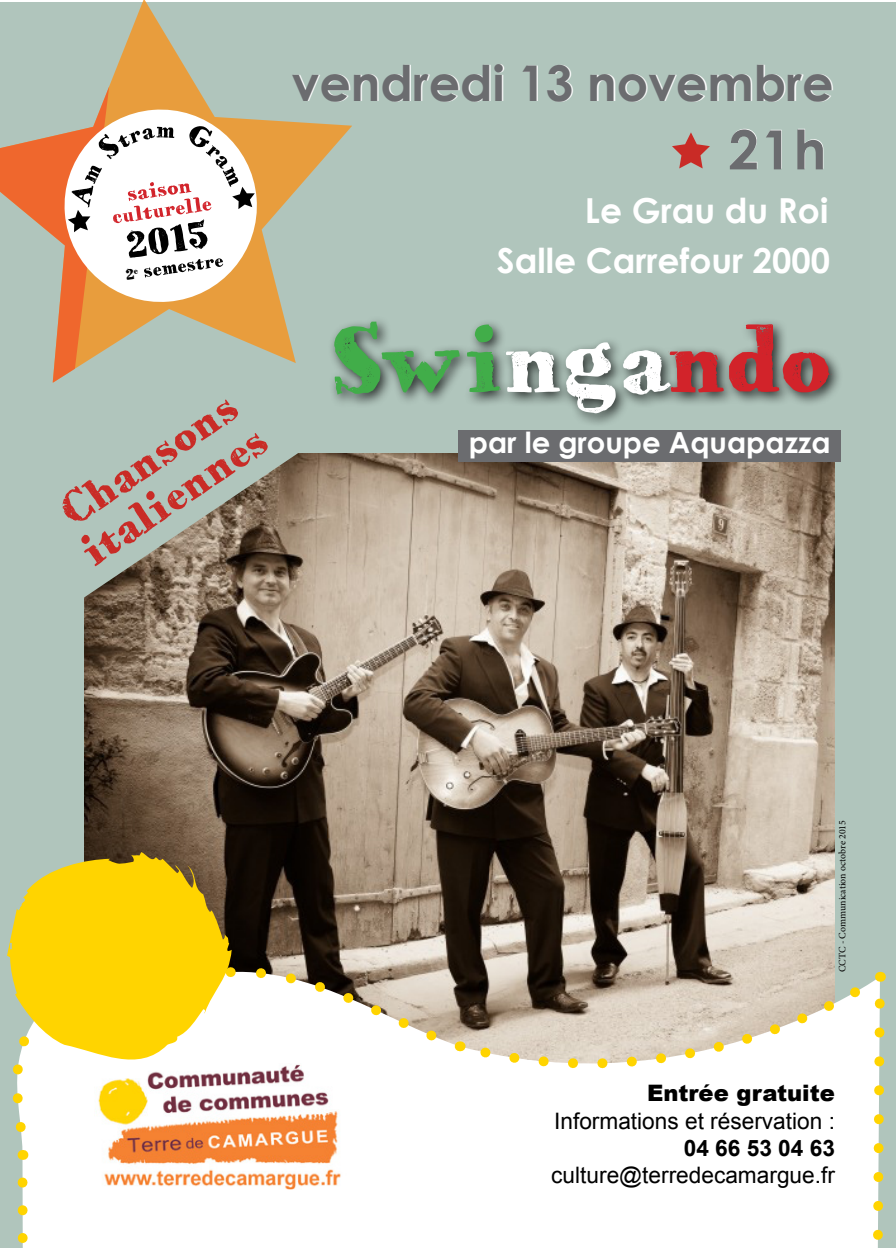
<style>
.page{position:relative;width:896px;height:1248px;background:#fff}
.page>*{position:absolute;margin:0;border:0;box-sizing:border-box;transform-origin:0 0}
.t1{font:93px "HVD Bodedo";color:#41ad49}
.t2{font:700 54.2px "Century Gothic";color:#6b6c6f}
.t3{font:700 49.2px "Century Gothic";color:#6b6c6f}
.t4{font:44.4px/44.4px "HVD Bodedo";color:#c92b26}
.t5{font:700 34.4px "Century Gothic";color:#fff}
.t6{font:700 29px "Century Gothic";color:#fff}
.t7{font:22.6px "Arial";color:#000}
.t8{font:900 22.6px "Arial";color:#000}
.t9{font:700 22.6px "Arial";color:#000}
.t10{font:9.8px "Minion Pro";color:#000}
.s1{color:#fff}
.s2{color:#d2232a}
</style>
<div class="page">
<div style="left:0;top:3px;width:896px;height:1244px;background:#b0c5bc"></div>
<svg style="left:672px;top:132px;width:38px;height:36px"></svg>
<svg style="left:0;top:0;width:352px;height:337px"></svg>
<img style="left:85px;top:453px;width:750px;height:502px">
<div style="left:458px;top:430px;width:383px;height:32px;background:#6b6c6f"></div>
<svg style="left:17px;top:955px;width:851px;height:292px;background:#f4f3f2"></svg>
<svg style="left:462px;top:978px;width:406px;height:114px;background:#dad2c4"></svg>
<svg style="left:868px;top:971px;width:22px;height:277px"></svg>
<svg style="left:232px;top:963px;width:212px;height:85px;background:#d9d3c6"></svg>
<svg style="left:12px;top:1073px;width:25px;height:86px"></svg>
<svg style="left:18px;top:1182px;width:10px;height:66px"></svg>
<svg style="left:7px;top:852px;width:225px;height:221px;background:#ebcd33"></svg>
<div style="left:328px;top:315px;width:515px;height:112px;background:#000;opacity:.75"></div>
<img style="left:94px;top:1063px;width:254px;height:126px">
<svg style="left:84px;top:337px;width:221px;height:263px"></svg>
<svg style="left:0;top:86px;width:261px;height:297px"></svg>
<h3 class="t4" style="left:47px;top:499px;width:217px;rotate:-34deg">Chansons italiennes</h3>
<h3 class="t3" style="left:292px;top:46px;width:543px">vendredi 13 novembre</h3>
<h2 class="t2" style="left:728px;top:108px;width:99px">21h</h2>
<h3 class="t5" style="left:585px;top:184px;width:245px">Le Grau du Roi</h3>
<h3 class="t5" style="left:497px;top:234px;width:334px">Salle Carrefour 2000</h3>
<h1 class="t1" style="left:331px;top:300px;width:504px">Swi<span class="s1">nga</span><span class="s2">ndo</span></h1>
<p class="t6" style="left:469px;top:420px;width:363px">par le groupe Aquapazza</p>
<p class="t10" style="left:836px;top:972px;width:154px;rotate:-90deg">CCTC - Communication octobre 2015</p>
<p class="t8" style="left:647px;top:1076px;width:189px">Entrée gratuite</p>
<p class="t7" style="left:554px;top:1105px;width:282px">Informations et réservation :</p>
<p class="t9" style="left:684px;top:1132px;width:153px">04 66 53 04 63</p>
<p class="t7" style="left:551px;top:1159px;width:285px">culture@terredecamargue.fr</p>
</div>
